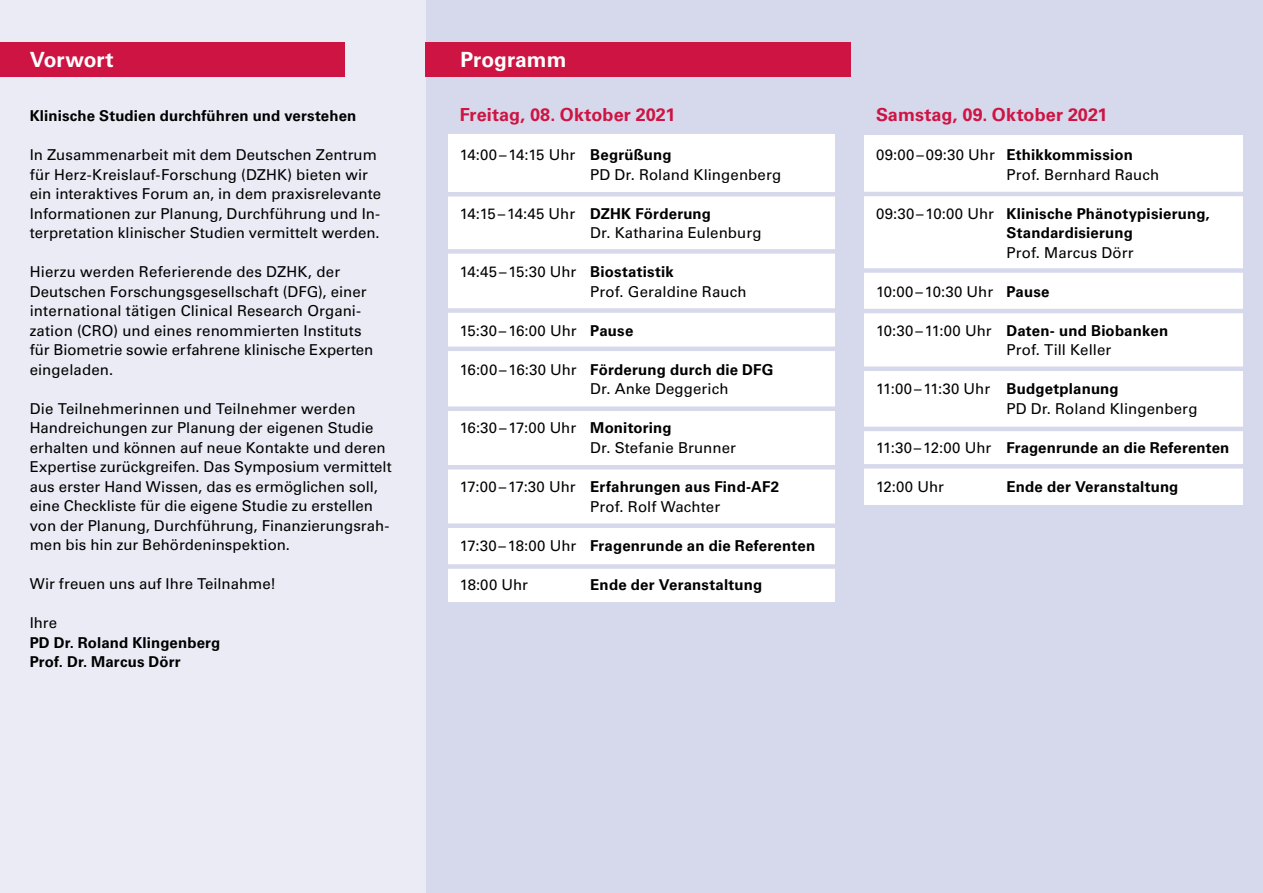
<style>
.page{position:relative;width:1263px;height:893px;background:#fff}
.page>*{position:absolute;margin:0;border:0;box-sizing:border-box;transform-origin:0 0}
.t1{font:700 21px "Univers LT Std";color:#fff}
.t2{font:700 18px "Univers LT Std";letter-spacing:.005em;color:#ce1442}
.t3{font:15px/19.5px "Univers LT Std";letter-spacing:.005em;color:#000}
.t4{font:700 15px/19.5px "Univers LT Std";letter-spacing:.01em;color:#000}
.s1{font-weight:700}
.s2{font-weight:400}
</style>
<div class="page">
<div style="left:425px;top:0;width:838px;height:893px;background:#d6d8ec"></div>
<div style="left:0;top:0;width:425px;height:893px;background:#ebebf6"></div>
<div style="left:425px;top:42px;width:425px;height:34px;background:#ce1442"></div>
<div style="left:0;top:42px;width:344px;height:34px;background:#ce1442"></div>
<div style="left:864px;top:135px;width:379px;height:369px;background:#fff"></div>
<hr style="left:850px;top:192px;width:413px;height:4px;background:#d6d8ec">
<div style="left:850px;top:268px;width:413px;height:5px;background:#d6d8ec"></div>
<hr style="left:850px;top:309px;width:413px;height:4px;background:#d6d8ec">
<div style="left:850px;top:366px;width:413px;height:5px;background:#d6d8ec"></div>
<hr style="left:850px;top:427px;width:413px;height:4px;background:#d6d8ec">
<div style="left:850px;top:464px;width:413px;height:5px;background:#d6d8ec"></div>
<div style="left:448px;top:135px;width:387px;height:467px;background:#fff"></div>
<hr style="left:435px;top:192px;width:412px;height:4px;background:#d6d8ec">
<div style="left:435px;top:249px;width:412px;height:5px;background:#d6d8ec"></div>
<div style="left:435px;top:308px;width:412px;height:5px;background:#d6d8ec"></div>
<hr style="left:435px;top:347px;width:412px;height:4px;background:#d6d8ec">
<div style="left:435px;top:523px;width:412px;height:5px;background:#d6d8ec"></div>
<div style="left:435px;top:406px;width:412px;height:5px;background:#d6d8ec"></div>
<hr style="left:435px;top:465px;width:412px;height:4px;background:#d6d8ec">
<div style="left:435px;top:564px;width:412px;height:5px;background:#d6d8ec"></div>
<h1 class="t1" style="left:30px;top:47px;width:85px">Vorwort</h1>
<p class="t4" style="left:30px;top:107px;width:328px">Klinische Studien durchführen und verstehen</p>
<p class="t3" style="left:30px;top:145px;width:353px">In Zusammenarbeit mit dem Deutschen Zentrum für Herz-Kreislauf-Forschung (DZHK) bieten wir ein interaktives Forum an, in dem praxisrelevante Informationen zur Planung, Durchführung und In&shy;terpretation klinischer Studien vermittelt werden.</p>
<p class="t3" style="left:30px;top:262px;width:345px">Hierzu werden Referierende des DZHK, der Deutschen Forschungsgesellschaft (DFG), einer international tätigen Clinical Research Organi&shy;zation (CRO) und eines renommierten Instituts für Biometrie sowie erfahrene klinische Experten eingeladen.</p>
<p class="t3" style="left:30px;top:399px;width:363px">Die Teilnehmerinnen und Teilnehmer werden Handreichungen zur Planung der eigenen Studie erhalten und können auf neue Kontakte und deren Expertise zurückgreifen. Das Symposium vermittelt aus erster Hand Wissen, das es ermöglichen soll, eine Checkliste für die eigene Studie zu erstellen von der Planung, Durchführung, Finanzierungsrah&shy;men bis hin zur Behördeninspektion.</p>
<p class="t3" style="left:30px;top:574px;width:248px">Wir freuen uns auf Ihre Teilnahme!</p>
<p class="t3" style="left:30px;top:613px;width:29px">Ihre</p>
<p class="t4" style="left:30px;top:633px;width:192px">PD Dr. Roland Klingenberg<br>Prof. Dr. Marcus Dörr</p>
<h1 class="t1" style="left:460px;top:47px;width:108px">Programm</h1>
<p class="t2" style="left:460px;top:105px;width:217px">Freitag, 08. Oktober 2021</p>
<p class="t3" style="left:590px;top:145px;width:192px;text-indent:-130px">14:00–14:15 Uhr <span class="s1">Begrüßung<br></span>PD Dr. Roland Klingenberg</p>
<p class="t3" style="left:590px;top:204px;width:173px;text-indent:-130px">14:15–14:45 Uhr <span class="s1">DZHK Förderung<br></span>Dr. Katharina Eulenburg</p>
<p class="t3" style="left:590px;top:262px;width:158px;text-indent:-130px">14:45–15:30 Uhr <span class="s1">Biostatistik<br></span>Prof. Geraldine Rauch</p>
<p class="t3" style="left:460px;top:321px;width:175px">15:30–16:00 Uhr <span class="s1">Pause</span></p>
<p class="t3" style="left:590px;top:360px;width:185px;text-indent:-130px">16:00–16:30 Uhr <span class="s1">Förderung durch die DFG<br></span>Dr. Anke Deggerich</p>
<p class="t3" style="left:590px;top:418px;width:147px;text-indent:-130px">16:30–17:00 Uhr <span class="s1">Monitoring<br></span>Dr. Stefanie Brunner</p>
<p class="t3" style="left:590px;top:477px;width:190px;text-indent:-130px">17:00–17:30 Uhr <span class="s1">Erfahrungen aus Find-AF2<br></span>Prof. Rolf Wachter</p>
<p class="t4" style="left:460px;top:536px;width:357px"><span class="s2">17:30–18:00 Uhr</span> Fragenrunde an die Referenten</p>
<p class="t3" style="left:460px;top:574px;width:70px">18:00 Uhr</p>
<p class="t4" style="left:590px;top:575px;width:173px">Ende der Veranstaltung</p>
<p class="t2" style="left:876px;top:105px;width:233px">Samstag, 09. Oktober 2021</p>
<p class="t3" style="left:1006px;top:145px;width:154px;text-indent:-130px">09:00–09:30 Uhr <span class="s1">Ethikkommission<br></span>Prof. Bernhard Rauch</p>
<p class="t4" style="left:1006px;top:204px;width:205px;text-indent:-130px"><span class="s2">09:30–10:00 Uhr</span> Klinische Phänotypisierung,<br>Standardisierung</p>
<p class="t3" style="left:1006px;top:243px;width:129px">Prof. Marcus Dörr</p>
<p class="t3" style="left:876px;top:282px;width:175px">10:00–10:30 Uhr <span class="s1">Pause</span></p>
<p class="t3" style="left:1006px;top:321px;width:163px;text-indent:-130px">10:30–11:00 Uhr <span class="s1">Daten- und Biobanken<br></span>Prof. Till Keller</p>
<p class="t3" style="left:1006px;top:379px;width:192px;text-indent:-130px">11:00–11:30 Uhr <span class="s1">Budgetplanung<br></span>PD Dr. Roland Klingenberg</p>
<p class="t4" style="left:876px;top:438px;width:355px"><span class="s2">11:30–12:00 Uhr</span> Fragenrunde an die Referenten</p>
<p class="t3" style="left:876px;top:477px;width:69px">12:00 Uhr</p>
<p class="t4" style="left:1006px;top:477px;width:173px">Ende der Veranstaltung</p>
</div>
